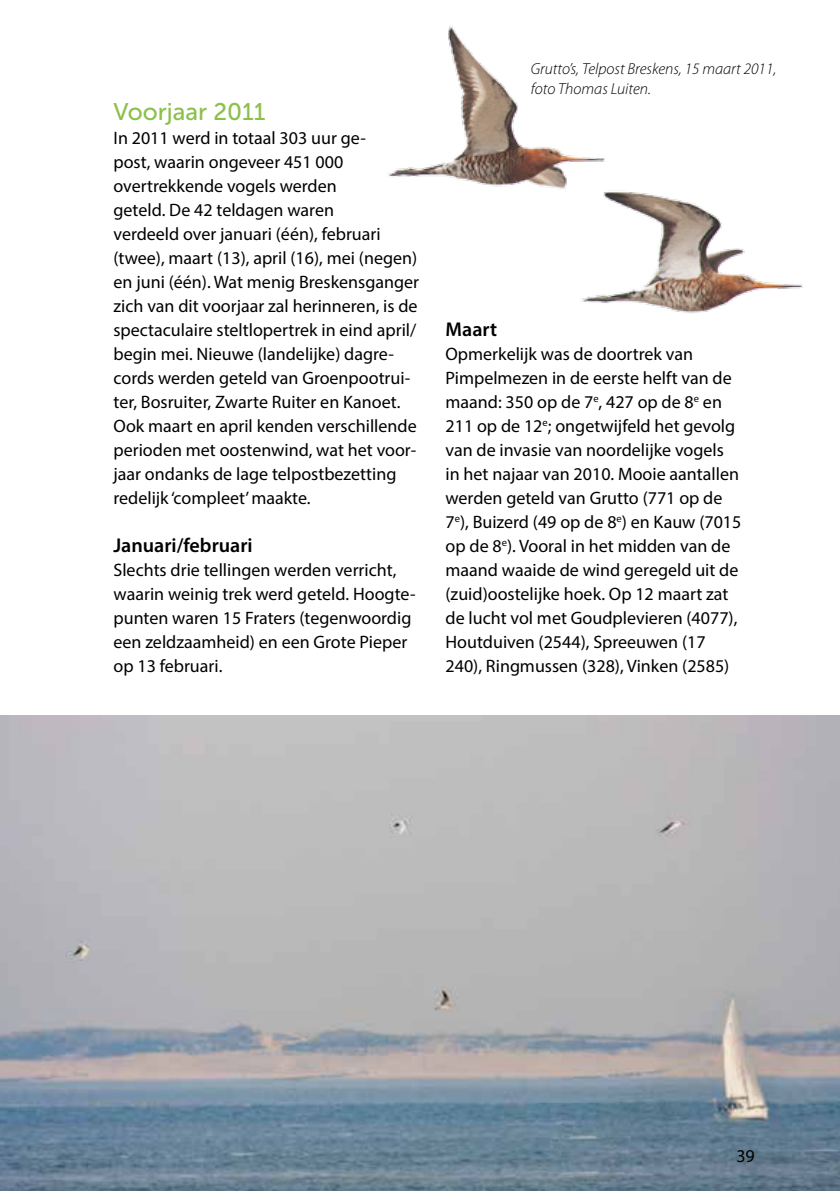
<style>
.page{position:relative;width:840px;height:1191px;background:#fff}
.page>*{position:absolute;margin:0;border:0;box-sizing:border-box;transform-origin:0 0}
.t1{font:24px "Museo Sans 500";color:#8bc04b}
.t2{font:600 20px "Myriad Pro";color:#000}
.t3{font:18px/24px "Myriad Pro";color:#000}
.t4{font:italic 300 16px/19.2px "Myriad Pro";color:#000}
</style>
<div class="page">
<img style="left:0;top:715px;width:839px;height:476px">
<img style="left:388px;top:25px;width:181px;height:164px">
<img style="left:569px;top:155px;width:234px;height:158px">
<h1 class="t1" style="left:113px;top:99px;width:154px">Voorjaar 2011</h1>
<p class="t3" style="left:113px;top:126px;width:307px">In 2011 werd in totaal 303 uur ge-<br>post, waarin ongeveer 451 000 overtrekkende vogels werden<br>geteld. De 42 teldagen waren<br>verdeeld over januari (één), februari (twee), maart (13), april (16), mei (negen) en juni (één). Wat menig Breskensganger zich van dit voorjaar zal herinneren, is de spectaculaire steltlopertrek in eind april/ begin mei. Nieuwe (landelijke) dagre&shy;cords werden geteld van Groenpootrui&shy;ter, Bosruiter, Zwarte Ruiter en Kanoet.<br>Ook maart en april kenden verschillende perioden met oostenwind, wat het voor&shy;jaar ondanks de lage telpostbezetting redelijk ‘compleet’ maakte.</p>
<p class="t2" style="left:113px;top:533px;width:140px">Januari/februari</p>
<p class="t3" style="left:113px;top:558px;width:303px">Slechts drie tellingen werden verricht, waarin weinig trek werd geteld. Hoogte&shy;punten waren 15 Fraters (tegenwoordig een zeldzaamheid) en een Grote Pieper op 13 februari.</p>
<p class="t4" style="left:530px;top:59px;width:247px">Grutto’s, Telpost Breskens, 15 maart 2011, foto Thomas Luiten.</p>
<p class="t2" style="left:445px;top:317px;width:53px">Maart</p>
<p class="t3" style="left:445px;top:342px;width:297px">Opmerkelijk was de doortrek van Pimpelmezen in de eerste helft van de maand: 350 op de 7<sup>e</sup>, 427 op de 8<sup>e</sup> en 211 op de 12<sup>e</sup>; ongetwijfeld het gevolg van de invasie van noordelijke vogels in het najaar van 2010. Mooie aantallen werden geteld van Grutto (771 op de 7<sup>e</sup>), Buizerd (49 op de 8<sup>e</sup>) en Kauw (7015 op de 8<sup>e</sup>). Vooral in het midden van de maand waaide de wind geregeld uit de (zuid)oostelijke hoek. Op 12 maart zat de lucht vol met Goudplevieren (4077), Houtduiven (2544), Spreeuwen (17<br>240), Ringmussen (328), Vinken (2585)</p>
<p class="t3" style="left:736px;top:1143px;width:20px">39</p>
</div>
